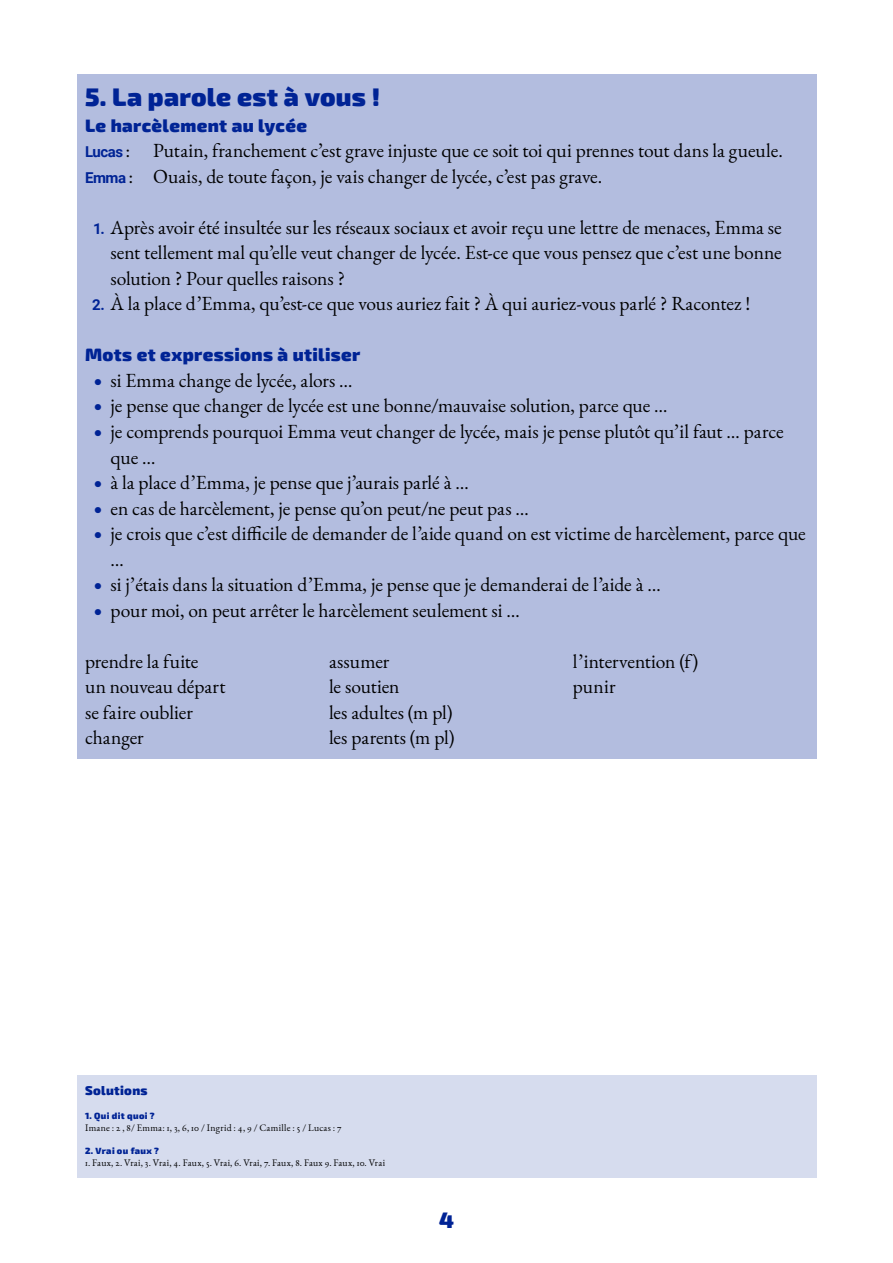
<style>
.page{position:relative;width:893px;height:1263px;background:#fff}
.page>*{position:absolute;margin:0;border:0;box-sizing:border-box;transform-origin:0 0}
.t1{font:900 25.5px "Exo 2";letter-spacing:.01em;color:#002395}
.t2{font:900 22.5px "Exo 2";color:#002395}
.t3{font:19.5px/25.5px "EB Garamond";letter-spacing:-.005em;color:#000}
.t4{font:900 18px "Exo 2";letter-spacing:.02em;color:#002395}
.t5{font:900 12.75px "Exo 2";letter-spacing:.025em;color:#002395}
.t6{font:9.75px "EB Garamond";letter-spacing:.02em;color:#000}
.t7{font:900 9px "Exo 2";letter-spacing:.045em;color:#002395}
.s1{font-family:"Roboto";font-weight:700;font-size:15px;color:#002395}
.s2{font-family:"Athelas";font-size:15px;color:#002395}
</style>
<div class="page">
<div style="left:77px;top:74px;width:739px;height:685px;background:#b3bddf"></div>
<div style="left:77px;top:1076px;width:739px;height:102px;background:#d6dcee"></div>
<h1 class="t1" style="left:85px;top:82px;width:297px">5. La parole est à vous !</h1>
<p class="t4" style="left:85px;top:114px;width:223px">Le harcèlement au lycée</p>
<p class="t3" style="left:85px;top:138px;width:699px"><span class="s1">Lucas</span> : Putain, franchement c’est grave injuste que ce soit toi qui prennes tout dans la gueule.<br><span class="s1">Emma</span> : Ouais, de toute façon, je vais changer de lycée, c’est pas grave.</p>
<p class="t3" style="left:111px;top:215px;width:673px;text-align:justify;text-indent:-17px"><span class="s1">1.</span> Après avoir été insultée sur les réseaux sociaux et avoir reçu une lettre de menaces, Emma se sent tellement mal qu’elle veut changer de lycée. Est-ce que vous pensez que c’est une bonne solution ? Pour quelles raisons ?</p>
<p class="t3" style="left:92px;top:291px;width:660px"><span class="s1">2.</span> À la place d’Emma, qu’est-ce que vous auriez fait ? À qui auriez-vous parlé ? Racontez !</p>
<p class="t4" style="left:85px;top:344px;width:277px">Mots et expressions à utiliser</p>
<p class="t3" style="left:94px;top:368px;width:261px"><span class="s2">○</span> si Emma change de lycée, alors …</p>
<p class="t3" style="left:94px;top:393px;width:576px"><span class="s2">○</span> je pense que changer de lycée est une bonne/mauvaise solution, parce que …</p>
<p class="t3" style="left:111px;top:419px;width:675px;text-indent:-17px"><span class="s2">○</span> je comprends pourquoi Emma veut changer de lycée, mais je pense plutôt qu’il faut … parce que …</p>
<p class="t3" style="left:94px;top:470px;width:377px"><span class="s2">○</span> à la place d’Emma, je pense que j’aurais parlé à …</p>
<p class="t3" style="left:94px;top:495px;width:437px"><span class="s2">○</span> en cas de harcèlement, je pense qu’on peut/ne peut pas …</p>
<p class="t3" style="left:111px;top:521px;width:697px;text-indent:-17px"><span class="s2">○</span> je crois que c’est difficile de demander de l’aide quand on est victime de harcèlement, parce que …</p>
<p class="t3" style="left:94px;top:572px;width:569px"><span class="s2">○</span> si j’étais dans la situation d’Emma, je pense que je demanderai de l’aide à …</p>
<p class="t3" style="left:94px;top:597px;width:428px"><span class="s2">○</span> pour moi, on peut arrêter le harcèlement seulement si …</p>
<p class="t3" style="left:85px;top:648px;width:142px">prendre la fuite<br>un nouveau départ se faire oublier changer</p>
<p class="t3" style="left:329px;top:648px;width:127px">assumer<br>le soutien<br>les adultes (m pl) les parents (m pl)</p>
<p class="t3" style="left:573px;top:648px;width:127px">l’intervention (f) punir</p>
<p class="t5" style="left:85px;top:1083px;width:64px">Solutions</p>
<p class="t7" style="left:85px;top:1110px;width:71px">1. Qui dit quoi ?</p>
<p class="t6" style="left:85px;top:1121px;width:258px">Imane : 2 , 8/ Emma: 1, 3, 6, 10 / Ingrid : 4, 9 / Camille : 5 / Lucas : 7</p>
<p class="t7" style="left:85px;top:1145px;width:76px">2. Vrai ou faux ?</p>
<p class="t6" style="left:85px;top:1156px;width:301px">1. Faux, 2. Vrai, 3. Vrai, 4. Faux, 5. Vrai, 6. Vrai, 7. Faux, 8. Faux 9. Faux, 10. Vrai</p>
<p class="t2" style="left:439px;top:1206px;width:16px">4</p>
</div>
